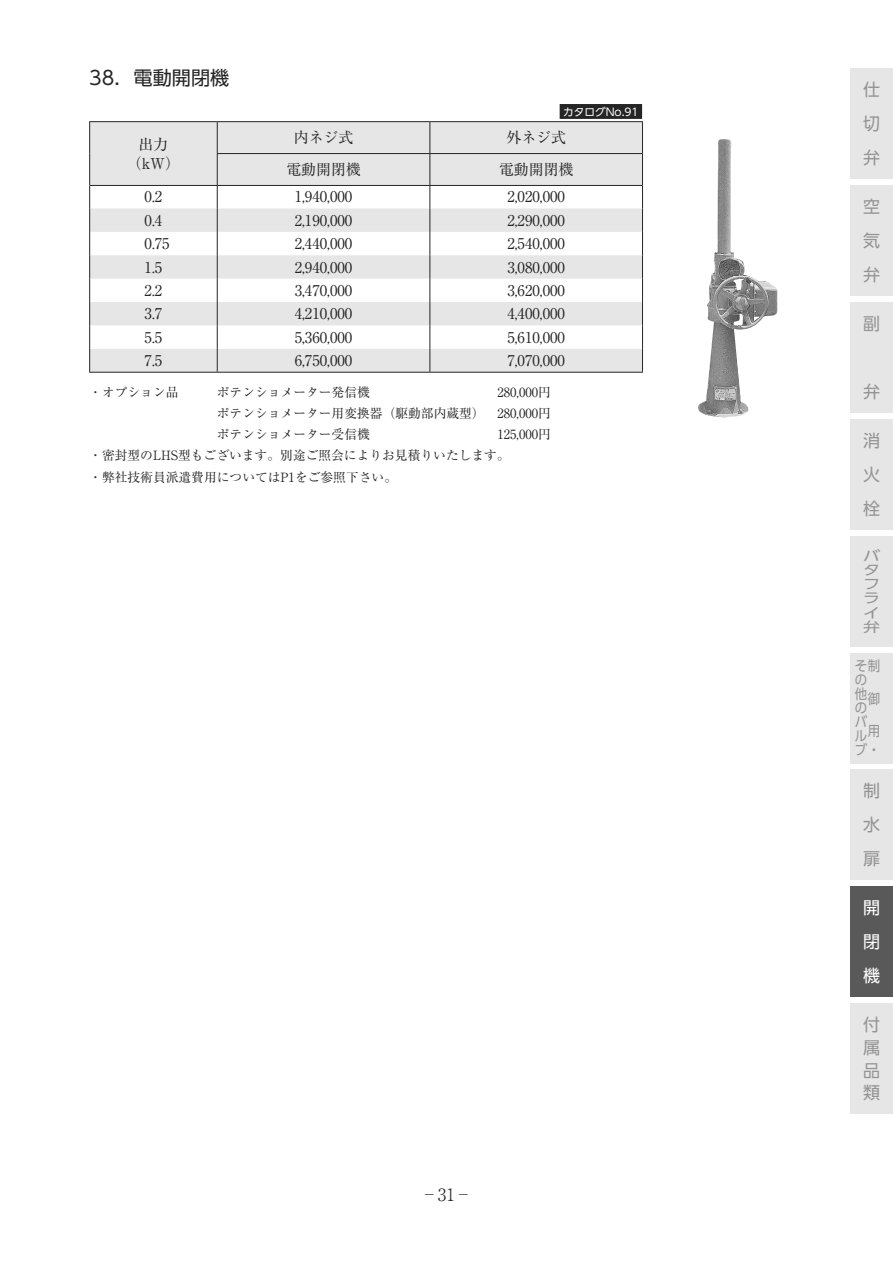
<style>
.page{position:relative;width:893px;height:1263px;background:#fff}
.page>*{position:absolute;margin:0;border:0;box-sizing:border-box;transform-origin:0 0}
.t1{font:19.2px "UD Shin Go Pr 6 N Regular 90 msp RKSJ H";color:#252525}
.t2{font:16.95px/34px "UD Shin Go Pr 6 N Regular 90 msp RKSJ V";color:#949494;text-align:justify}
.t3{font:16.95px "Ryumin Pr 6 N Light 90 msp RKSJ H";color:#252525}
.t4{font:16.95px/34px "UD Shin Go Pr 6 N Regular 90 msp RKSJ V";color:#fff;text-align:justify}
.t5{font:14.85px/19.2px "Ryumin Pr 6 N Reg 90 msp RKSJ H";color:#252525;text-align:center}
.t6{font:13.8px/14px "UD Shin Go Pr 6 N Regular 90 msp RKSJ V";color:#949494;text-align:right;scale:.9 1}
.t7{font:13.65px/14.2px "UD Shin Go Pr 6 N Regular 90 msp RKSJ V";color:#949494;scale:1.25 1}
.t8{font:12.75px/21.3px "Ryumin Pr 6 N Reg 90 msp RKSJ H";color:#252525;text-align:justify}
.t9{font:10.65px "UD Shin Go Pr 6 N Regular 90 msp RKSJ H";color:#fff}
</style>
<div class="page">
<img style="left:698px;top:139px;width:80px;height:278px">
<div style="left:560px;top:104px;width:82px;height:15px;background:#252525"></div>
<svg style="left:89px;top:122px;width:554px;height:250px"></svg>
<hr style="left:89px;top:372px;width:128px;height:1px;background:#252525">
<hr style="left:217px;top:372px;width:213px;height:1px;background:#252525">
<hr style="left:430px;top:372px;width:213px;height:1px;background:#252525">
<hr style="left:642px;top:154px;width:1px;height:31px;background:#252525">
<hr style="left:217px;top:185px;width:213px;height:1px;background:#252525">
<hr style="left:430px;top:185px;width:212px;height:1px;background:#252525">
<hr style="left:217px;top:121px;width:213px;height:1px;background:#252525">
<hr style="left:217px;top:153px;width:213px;height:1px;background:#252525">
<hr style="left:430px;top:121px;width:213px;height:1px;background:#252525">
<hr style="left:642px;top:122px;width:1px;height:32px;background:#252525">
<hr style="left:430px;top:153px;width:212px;height:1px;background:#252525">
<hr style="left:89px;top:121px;width:128px;height:1px;background:#252525">
<hr style="left:89px;top:122px;width:1px;height:32px;background:#252525">
<hr style="left:89px;top:154px;width:1px;height:31px;background:#252525">
<hr style="left:90px;top:185px;width:127px;height:1px;background:#252525">
<div style="left:850px;top:68px;width:43px;height:111px;background:#e6e6e6"></div>
<div style="left:850px;top:185px;width:43px;height:111px;background:#e6e6e6"></div>
<div style="left:850px;top:653px;width:43px;height:110px;background:#e6e6e6"></div>
<div style="left:850px;top:419px;width:43px;height:110px;background:#e6e6e6"></div>
<div style="left:850px;top:302px;width:43px;height:111px;background:#e6e6e6"></div>
<div style="left:850px;top:770px;width:43px;height:110px;background:#e6e6e6"></div>
<div style="left:850px;top:536px;width:43px;height:110px;background:#e6e6e6"></div>
<div style="left:850px;top:1004px;width:43px;height:110px;background:#e6e6e6"></div>
<div style="left:850px;top:887px;width:43px;height:110px;background:#595959"></div>
<p class="t1" style="left:89px;top:70px;width:142px">38．電動開閉機</p>
<p class="t9" style="left:563px;top:108px;width:77px">カタログNo.91</p>
<p class="t5" style="left:127px;top:136px;width:55px">出力（kW）</p>
<p class="t5" style="left:294px;top:130px;width:61px">内ネジ式</p>
<p class="t5" style="left:506px;top:130px;width:61px">外ネジ式</p>
<p class="t5" style="left:286px;top:162px;width:76px">電動開閉機</p>
<p class="t5" style="left:499px;top:162px;width:76px">電動開閉機</p>
<p class="t5" style="left:145px;top:189px;width:19px">0.2</p>
<p class="t5" style="left:295px;top:189px;width:59px">1,940,000</p>
<p class="t5" style="left:507px;top:189px;width:59px">2,020,000</p>
<p class="t5" style="left:145px;top:213px;width:19px">0.4</p>
<p class="t5" style="left:295px;top:213px;width:59px">2,190,000</p>
<p class="t5" style="left:507px;top:213px;width:59px">2,290,000</p>
<p class="t5" style="left:145px;top:236px;width:27px">0.75</p>
<p class="t5" style="left:295px;top:236px;width:59px">2,440,000</p>
<p class="t5" style="left:507px;top:236px;width:59px">2,540,000</p>
<p class="t5" style="left:145px;top:259px;width:19px">1.5</p>
<p class="t5" style="left:295px;top:259px;width:59px">2,940,000</p>
<p class="t5" style="left:507px;top:259px;width:59px">3,080,000</p>
<p class="t5" style="left:145px;top:283px;width:19px">2.2</p>
<p class="t5" style="left:295px;top:283px;width:59px">3,470,000</p>
<p class="t5" style="left:507px;top:283px;width:59px">3,620,000</p>
<p class="t5" style="left:145px;top:306px;width:19px">3.7</p>
<p class="t5" style="left:295px;top:306px;width:59px">4,210,000</p>
<p class="t5" style="left:507px;top:306px;width:59px">4,400,000</p>
<p class="t5" style="left:145px;top:330px;width:19px">5.5</p>
<p class="t5" style="left:295px;top:330px;width:59px">5,360,000</p>
<p class="t5" style="left:507px;top:330px;width:59px">5,610,000</p>
<p class="t5" style="left:145px;top:353px;width:19px">7.5</p>
<p class="t5" style="left:295px;top:353px;width:59px">6,750,000</p>
<p class="t5" style="left:507px;top:353px;width:59px">7,070,000</p>
<p class="t8" style="left:89px;top:383px;width:91px">・オプション品</p>
<p class="t8" style="left:217px;top:383px;width:155px">ポテンショメーター発信機</p>
<p class="t8" style="left:217px;top:383px;width:336px;text-indent:281px">280,000円ポテンショメーター用変換器（駆動部内蔵型） 280,000円ポテンショメーター受信機</p>
<p class="t8" style="left:89px;top:425px;width:463px;text-align:left;text-indent:408px">125,000円・密封型のLHS型もございます。別途ご照会によりお見積りいたします。<br>・弊社技術員派遣費用についてはP1をご参照下さい。</p>
<p class="t3" style="left:425px;top:1189px;width:44px">─31─</p>
<p class="t2" style="left:863px;top:75px;width:18px">仕切弁</p>
<p class="t2" style="left:863px;top:192px;width:18px">空気弁</p>
<p class="t2" style="left:863px;top:309px;width:17px">副</p>
<p class="t2" style="left:863px;top:377px;width:18px">弁</p>
<p class="t2" style="left:863px;top:426px;width:18px">消火栓</p>
<p class="t7" style="left:863px;top:550px;width:15px">バタフライ弁</p>
<p class="t6" style="left:855px;top:661px;width:29px">そ制</p>
<p class="t6" style="left:868px;top:694px;width:14px">御</p>
<p class="t6" style="left:855px;top:724px;width:29px;line-height:18.8px">用ブ・</p>
<p class="t6" style="left:855px;top:675px;width:15px;text-align:justify">の他のバル</p>
<p class="t2" style="left:863px;top:776px;width:18px">制水扉</p>
<p class="t4" style="left:863px;top:893px;width:18px">開閉機</p>
<p class="t2" style="left:863px;top:1016px;width:18px;line-height:22.6px">付属品類</p>
</div>
